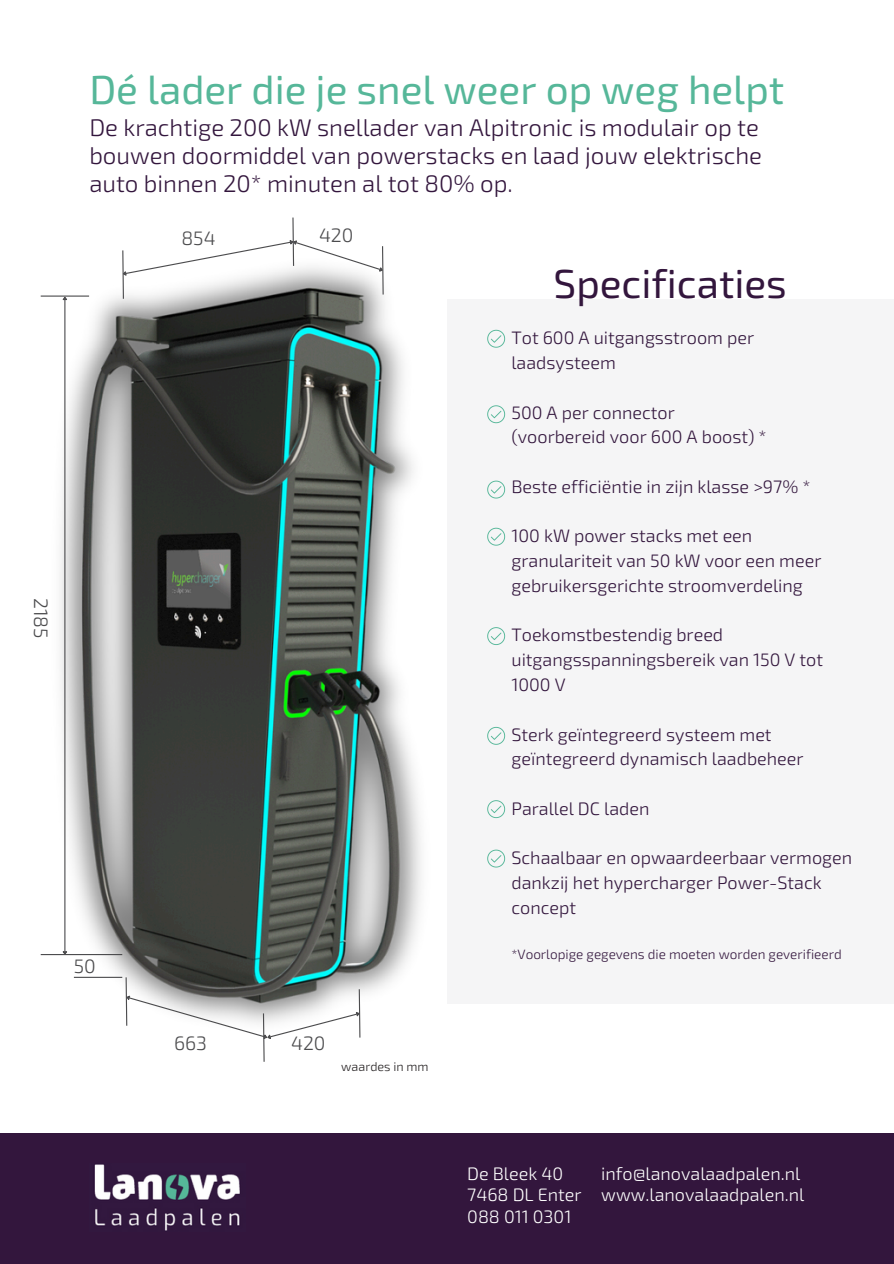
<style>
.page{position:relative;width:894px;height:1264px;background:#fff}
.page>*{position:absolute;margin:0;border:0;box-sizing:border-box;transform-origin:0 0}
.t1{font:40.5px "Exo 2";color:#56b799}
.t2{font:40.5px "Exo 2";color:#33163d}
.t3{font:300 24px/28.2px "Exo 2";color:#33163d}
.t4{font:300 19.5px "Exo 2";color:#4c4c4e}
.t5{font:300 18px/24.8px "Exo 2";color:#33163d}
.t6{font:300 18px/21.5px "Exo 2";color:#fff}
.t7{font:300 13.5px "Exo 2";color:#33163d}
.t8{font:300 12.6px "Exo 2";color:#231f20}
</style>
<div class="page">
<img style="left:40px;top:295px;width:381px;height:699px">
<div style="left:446px;top:299px;width:447px;height:704px;background:#f5f5f6"></div>
<div style="left:0;top:1132px;width:893px;height:131px;background:#33163d"></div>
<img style="left:94px;top:1164px;width:146px;height:67px">
<svg style="left:487px;top:330px;width:18px;height:18px"></svg>
<svg style="left:487px;top:405px;width:18px;height:18px"></svg>
<svg style="left:487px;top:480px;width:18px;height:18px"></svg>
<svg style="left:487px;top:527px;width:18px;height:18px"></svg>
<svg style="left:487px;top:627px;width:18px;height:18px"></svg>
<svg style="left:487px;top:727px;width:18px;height:17px"></svg>
<svg style="left:487px;top:800px;width:18px;height:18px"></svg>
<svg style="left:487px;top:849px;width:18px;height:18px"></svg>
<svg style="left:121px;top:217px;width:264px;height:83px"></svg>
<hr style="left:41px;top:295px;width:48px;height:2px;background:#4c4c4e">
<hr style="left:41px;top:954px;width:81px;height:1px;background:#4c4c4e">
<hr style="left:64px;top:300px;width:1px;height:651px;background:#4c4c4e">
<svg style="left:61px;top:295px;width:7px;height:6px"></svg>
<svg style="left:61px;top:950px;width:7px;height:4px"></svg>
<hr style="left:74px;top:976px;width:48px;height:1px;background:#4c4c4e">
<svg style="left:124px;top:976px;width:237px;height:86px"></svg>
<h2 class="t4" style="left:54px;top:598px;width:42px;rotate:90deg">2185</h2>
<h3 class="t1" style="left:89px;top:63px;width:696px">Dé lader die je snel weer op weg helpt</h3>
<h3 class="t3" style="left:89px;top:112px;width:674px">De krachtige 200 kW snellader van Alpitronic is modulair op te bouwen doormiddel van powerstacks en laad jouw elektrische auto binnen 20* minuten al tot 80% op.</h3>
<h3 class="t4" style="left:181px;top:226px;width:36px">854</h3>
<h3 class="t4" style="left:319px;top:222px;width:36px">420</h3>
<h3 class="t4" style="left:74px;top:953px;width:23px">50</h3>
<h3 class="t4" style="left:174px;top:1030px;width:34px">663</h3>
<p class="t4" style="left:291px;top:1030px;width:36px">420</p>
<h3 class="t8" style="left:341px;top:1058px;width:89px">waardes in mm</h3>
<h3 class="t2" style="left:553px;top:257px;width:235px">Specificaties</h3>
<p class="t5" style="left:511px;top:325px;width:244px">Tot 600 A uitgangsstroom per laadsysteem</p>
<p class="t5" style="left:511px;top:399px;width:257px">500 A per connector (voorbereid voor 600 A boost) *</p>
<p class="t5" style="left:511px;top:473px;width:300px">Beste efficiëntie in zijn klasse &gt;97% *</p>
<p class="t5" style="left:511px;top:523px;width:311px">100 kW power stacks met een granulariteit van 50 kW voor een meer gebruikersgerichte stroomverdeling</p>
<p class="t5" style="left:511px;top:622px;width:313px">Toekomstbestendig breed uitgangsspanningsbereik van 150 V tot<br>1000 V</p>
<p class="t5" style="left:511px;top:721px;width:293px">Sterk geïntegreerd systeem met geïntegreerd dynamisch laadbeheer</p>
<p class="t5" style="left:511px;top:795px;width:139px">Parallel DC laden</p>
<p class="t5" style="left:511px;top:844px;width:342px">Schaalbaar en opwaardeerbaar vermogen dankzij het hypercharger Power-Stack concept</p>
<h3 class="t7" style="left:511px;top:945px;width:331px">*Voorlopige gegevens die moeten worden geverifieerd</h3>
<p class="t6" style="left:467px;top:1162px;width:116px">De Bleek 40<br>7468 DL Enter<br>088 011 0301</p>
<h1 class="t6" style="left:601px;top:1162px;width:204px">info@lanovalaadpalen.nl www.lanovalaadpalen.nl</h1>
</div>
